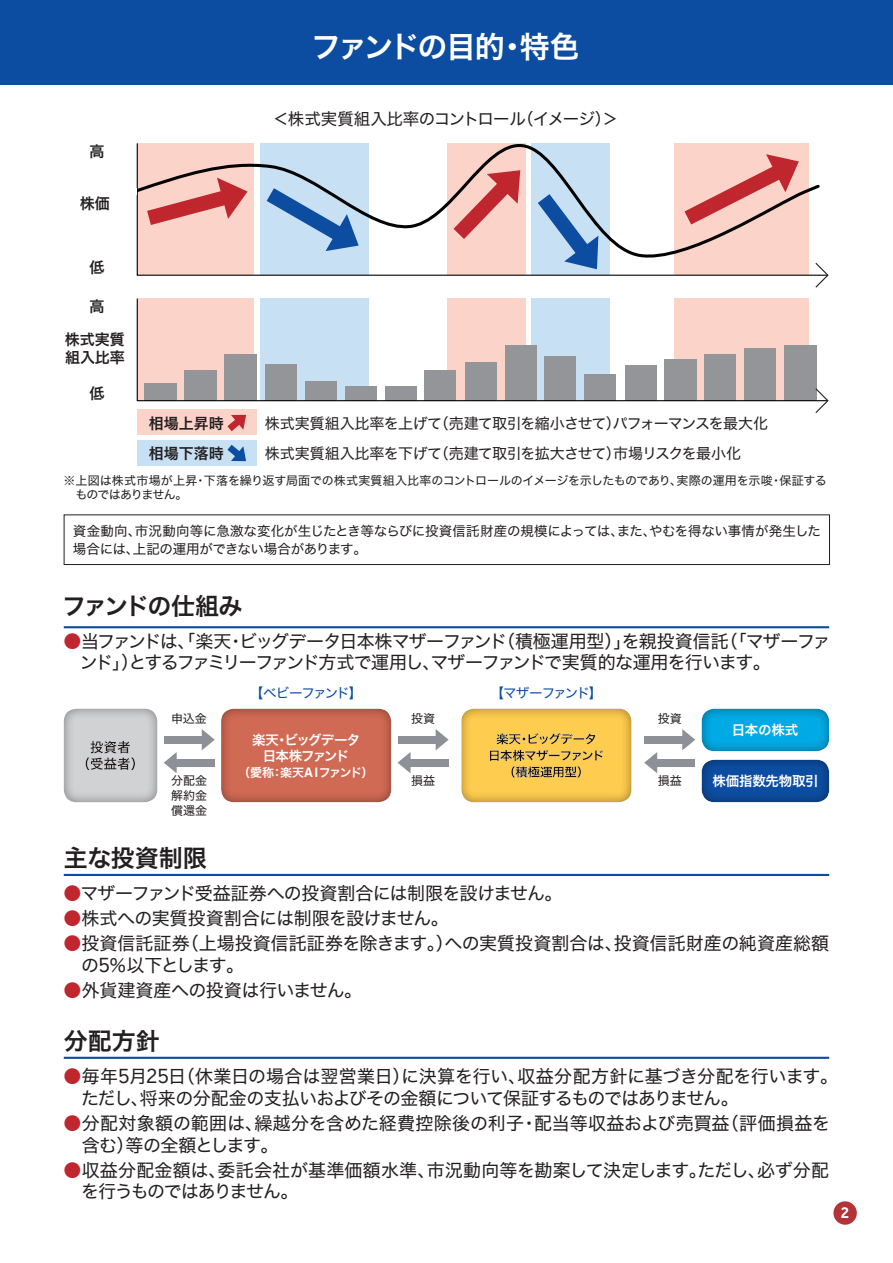
<style>
.page{position:relative;width:893px;height:1263px;background:#fff}
.page>*{position:absolute;margin:0;border:0;box-sizing:border-box;transform-origin:0 0}
.t1{font:30px "Hira Kaku Std N W6";letter-spacing:-.085em;color:#fff}
.t2{font:24px "Hira Kaku Std N W6";letter-spacing:-.015em;color:#231f20}
.t3{font:24px "Hira Kaku Std N W6";letter-spacing:-.085em;color:#231f20}
.t4{font:18px/21.8px "Hira Kaku Std N W4";letter-spacing:-.025em;color:#231f20}
.t5{font:18px/21px "Hira Kaku Std N W4";letter-spacing:-.07em;color:#231f20}
.t6{font:18px/21.8px "Hira Kaku Std N W4";letter-spacing:-.005em;color:#231f20}
.t7{font:18px/21.8px "Hira Kaku Std N W4";color:#231f20}
.t8{font:16.5px "Hira Kaku Std N W4";letter-spacing:-.03em;color:#231f20}
.t9{font:15px/29.7px "Hira Kaku Std N W4";letter-spacing:-.045em;color:#231f20}
.t10{font:15px/18px "Hira Kaku Std N W6";color:#231f20}
.t11{font:13.5px/18px "Hira Kaku Std N W4";letter-spacing:-.015em;color:#231f20}
.t12{font:13.5px "Hira Kaku Std N W4";letter-spacing:-.11em;color:#0d4da1}
.t13{font:13.5px/16.5px "Hira Kaku Std N W6";letter-spacing:-.07em;color:#fff;text-align:center}
.t14{font:13.5px "Hira Kaku Std N W6";letter-spacing:-.025em;color:#fff}
.t15{font:13.5px "Rakuten Global B";color:#fff}
.t16{font:12px/15px "Hira Kaku Std N W4";letter-spacing:-.01em;color:#231f20;text-align:justify}
.t17{font:12px "Hira Kaku Std N W6";letter-spacing:-.12em;color:#fff}
.s1{color:#c0262d}
.s2{font-family:"Rakuten Global B"}
.s3{font-family:"Rakuten Global R"}
</style>
<div class="page">
<div style="left:0;top:0;width:893px;height:85px;background:#0d4da1"></div>
<div style="left:833px;top:1201px;width:24px;height:24px;background:#b63239;border-radius:50%"></div>
<hr style="left:64px;top:874px;width:765px;height:2px;background:#0d4da1">
<hr style="left:64px;top:1057px;width:765px;height:2px;background:#0d4da1">
<hr style="left:64px;top:626px;width:765px;height:2px;background:#0d4da1">
<div style="left:63px;top:707px;width:96px;height:96px;background:#231f20;opacity:.5"></div>
<div style="left:701px;top:707px;width:130px;height:45px;background:#231f20;opacity:.5"></div>
<div style="left:701px;top:757px;width:138px;height:45px;background:#231f20;opacity:.5"></div>
<div style="left:221px;top:707px;width:172px;height:96px;background:#231f20;opacity:.5"></div>
<div style="left:461px;top:707px;width:172px;height:96px;background:#231f20;opacity:.5"></div>
<div style="left:164px;top:736px;width:42px;height:7px;background:#8d9197"></div>
<svg style="left:202px;top:729px;width:13px;height:21px"></svg>
<div style="left:173px;top:759px;width:42px;height:7px;background:#8d9197"></div>
<svg style="left:164px;top:752px;width:13px;height:21px"></svg>
<div style="left:398px;top:736px;width:42px;height:7px;background:#8d9197"></div>
<svg style="left:436px;top:729px;width:13px;height:21px"></svg>
<div style="left:407px;top:759px;width:42px;height:7px;background:#8d9197"></div>
<svg style="left:398px;top:752px;width:13px;height:21px"></svg>
<div style="left:644px;top:736px;width:42px;height:7px;background:#8d9197"></div>
<svg style="left:682px;top:729px;width:13px;height:21px"></svg>
<div style="left:653px;top:759px;width:42px;height:7px;background:#8d9197"></div>
<svg style="left:644px;top:752px;width:13px;height:21px"></svg>
<div style="left:64px;top:514px;width:766px;height:51px;border:1px solid #231f20"></div>
<div style="left:137px;top:410px;width:119px;height:25px;background:#fcd3c9"></div>
<div style="left:137px;top:440px;width:119px;height:25px;background:#c7e0f3"></div>
<svg style="left:136px;top:143px;width:684px;height:133px"></svg>
<svg style="left:136px;top:298px;width:681px;height:104px"></svg>
<svg style="left:147px;top:178px;width:101px;height:47px;background:#e1928e"></svg>
<svg style="left:267px;top:188px;width:92px;height:63px;background:#8cb0d5"></svg>
<svg style="left:453px;top:170px;width:67px;height:69px;background:#e29692"></svg>
<svg style="left:538px;top:194px;width:60px;height:75px;background:#84a9d1"></svg>
<svg style="left:684px;top:154px;width:115px;height:70px;background:#e7a39d"></svg>
<svg style="left:814px;top:262px;width:15px;height:26px"></svg>
<svg style="left:814px;top:387px;width:15px;height:26px"></svg>
<svg style="left:227px;top:415px;width:19px;height:16px"></svg>
<svg style="left:227px;top:445px;width:19px;height:16px"></svg>
<p class="t10" style="left:89px;top:142px;width:16px">高</p>
<p class="t10" style="left:80px;top:195px;width:31px">株価</p>
<h1 class="t1" style="left:311px;top:24px;width:270px">ファンドの目的・特色</h1>
<p class="t8" style="left:273px;top:106px;width:347px">＜株式実質組入比率のコントロール（イメージ）＞</p>
<p class="t10" style="left:89px;top:259px;width:16px">低</p>
<p class="t10" style="left:89px;top:298px;width:16px">高</p>
<p class="t10" style="left:65px;top:331px;width:61px">株式実質組入比率</p>
<p class="t10" style="left:89px;top:384px;width:16px">低</p>
<p class="t10" style="left:149px;top:409px;width:77px;line-height:29.7px">相場上昇時相場下落時</p>
<p class="t9" style="left:265px;top:408px;width:505px">株式実質組入比率を上げて（売建て取引を縮小させて）パフォーマンスを最大化株式実質組入比率を下げて（売建て取引を拡大させて）市場リスクを最小化</p>
<p class="t16" style="left:64px;top:474px;width:765px;line-height:13.5px">※上図は株式市場が上昇・下落を繰り返す局面での株式実質組入比率のコントロールのイメージを示したものであり、実際の運用を示唆・保証する　ものではありません。</p>
<p class="t11" style="left:73px;top:521px;width:750px">資金動向、市況動向等に急激な変化が生じたとき等ならびに投資信託財産の規模によっては、また、やむを得ない事情が発生した場合には、上記の運用ができない場合があります。</p>
<h2 class="t3" style="left:62px;top:588px;width:182px">ファンドの仕組み</h2>
<p class="t5" style="left:80px;top:631px;width:752px;text-indent:-16px"><span class="s1">●</span>当ファンドは、「楽天・ビッグデータ日本株マザーファンド（積極運用型）」を親投資信託（「マザーファンド」）とするファミリーファンド方式で運用し、マザーファンドで実質的な運用を行います。</p>
<p class="t16" style="left:171px;top:711px;width:37px">申込金</p>
<p class="t12" style="left:250px;top:683px;width:114px">【ベビーファンド】</p>
<p class="t12" style="left:490px;top:683px;width:114px">【マザーファンド】</p>
<p class="t16" style="left:411px;top:711px;width:25px">投資</p>
<p class="t16" style="left:658px;top:711px;width:25px">投資</p>
<p class="t13" style="left:252px;top:732px;width:110px">楽天・ビッグデータ日本株ファンド</p>
<p class="t17" style="left:238px;top:763px;width:137px">（愛称：楽天<span class="s2">AI</span>ファンド）</p>
<p class="t16" style="left:171px;top:773px;width:37px">分配金解約金償還金</p>
<p class="t16" style="left:411px;top:773px;width:25px">損益</p>
<p class="t16" style="left:658px;top:773px;width:25px">損益</p>
<h2 class="t2" style="left:64px;top:840px;width:145px">主な投資制限</h2>
<p class="t14" style="left:732px;top:720px;width:68px">日本の株式</p>
<p class="t14" style="left:713px;top:771px;width:107px">株価指数先物取引</p>
<p class="t4" style="left:64px;top:883px;width:500px"><span class="s1">●</span>マザーファンド受益証券への投資割合には制限を設けません。</p>
<p class="t4" style="left:64px;top:908px;width:387px"><span class="s1">●</span>株式への実質投資割合には制限を設けません。</p>
<p class="t7" style="left:81px;top:932px;width:749px;text-indent:-18px"><span class="s1">●</span>投資信託証券（上場投資信託証券を除きます。）への実質投資割合は、投資信託財産の純資産総額の<span class="s3">5</span>％以下とします。</p>
<p class="t4" style="left:64px;top:979px;width:300px"><span class="s1">●</span>外貨建資産への投資は行いません。</p>
<h2 class="t2" style="left:64px;top:1023px;width:97px">分配方針</h2>
<p class="t4" style="left:81px;top:1065px;width:759px;text-indent:-18px"><span class="s1">●</span>毎年<span class="s3">5</span>月<span class="s3">25</span>日（休業日の場合は翌営業日）に決算を行い、収益分配方針に基づき分配を行います。ただし、将来の分配金の支払いおよびその金額について保証するものではありません。</p>
<p class="t6" style="left:82px;top:1112px;width:750px;text-indent:-18px"><span class="s1">●</span>分配対象額の範囲は、繰越分を含めた経費控除後の利子・配当等収益および売買益（評価損益を含む）等の全額とします。</p>
<p class="t4" style="left:81px;top:1159px;width:749px;text-indent:-17px"><span class="s1">●</span>収益分配金額は、委託会社が基準価額水準、市況動向等を勘案して決定します。ただし、必ず分配を行うものではありません。</p>
<p class="t15" style="left:841px;top:1204px;width:10px">2</p>
</div>
